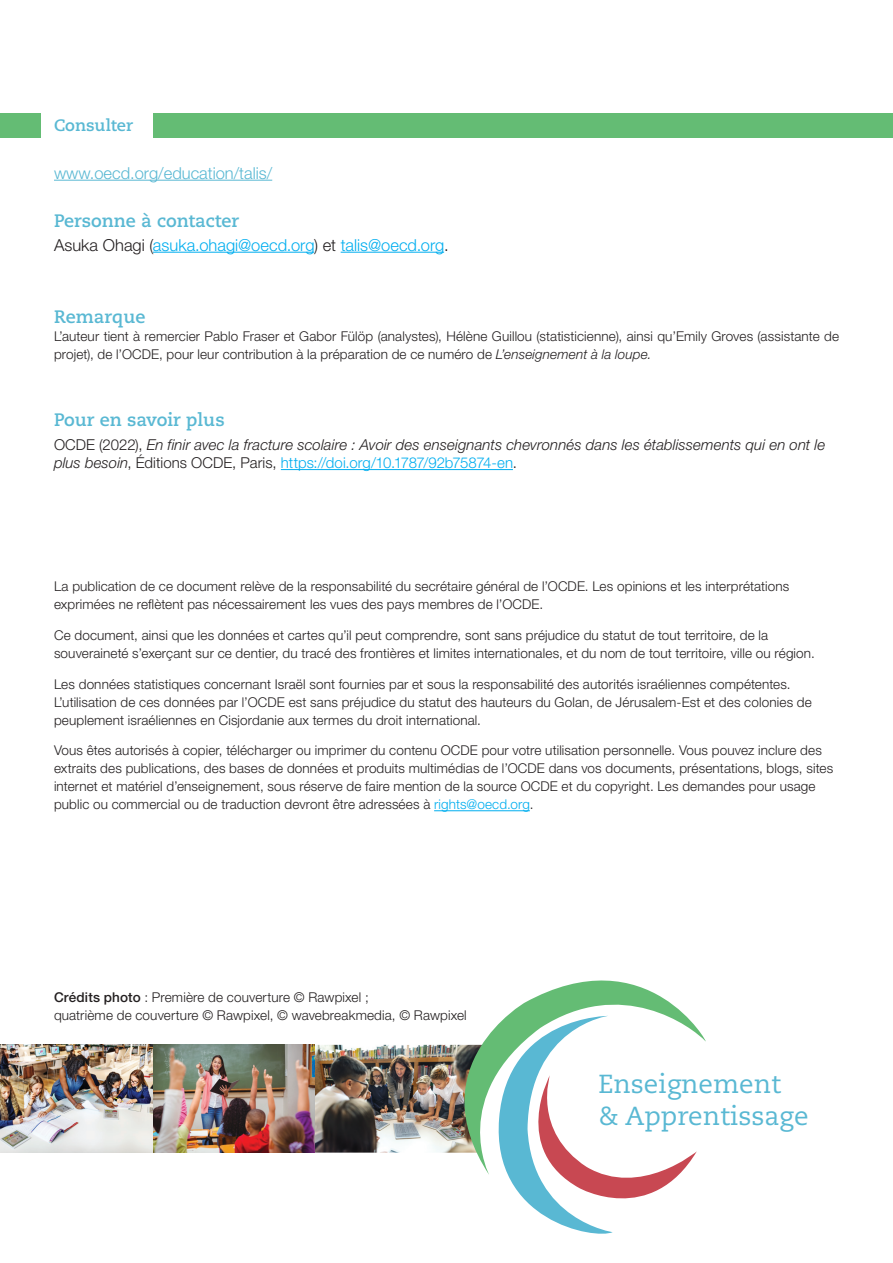
<style>
.page{position:relative;width:893px;height:1263px;background:#fff}
.page>*{position:absolute;margin:0;border:0;box-sizing:border-box;transform-origin:0 0}
.t1{font:26.1px/31.3px "Caecilia LT Pro 55 Roman";color:#59b8d3}
.t2{font:700 18px "Caecilia LT Pro 75";color:#59b8d3}
.t3{font:300 16.5px "Helvetica Neue LT Std";color:#00aeef}
.t4{font:300 16.5px "Helvetica Neue LT Std";color:#59b8d3}
.t5{font:700 16.5px "Caecilia LT Pro 75";color:#59b8d3}
.t6{font:italic 300 15px/18px "Helvetica Neue LT Std";letter-spacing:.005em;color:#231f20}
.t7{font:300 13.5px/18px "Helvetica Neue LT Std";letter-spacing:.01em;color:#231f20}
.s1{color:#231f20}
.s2{font-style:italic}
.s3{font-style:normal}
.s4{font-style:normal;color:#00aeef}
.s5{color:#00aeef}
.s6{font-weight:500}
</style>
<div class="page">
<img style="left:0;top:1045px;width:417px;height:107px">
<hr style="left:54px;top:180px;width:218px;height:1px;background:#59b8d3">
<hr style="left:153px;top:252px;width:161px;height:1px;background:#00aeef">
<hr style="left:341px;top:252px;width:103px;height:1px;background:#00aeef">
<hr style="left:281px;top:469px;width:232px;height:1px;background:#00aeef">
<hr style="left:434px;top:810px;width:96px;height:1px;background:#00aeef">
<div style="left:0;top:113px;width:40px;height:24px;background:#64bc74"></div>
<div style="left:153px;top:113px;width:740px;height:24px;background:#64bc74"></div>
<img style="left:417px;top:980px;width:289px;height:195px">
<svg style="left:491px;top:1016px;width:206px;height:218px"></svg>
<p class="t5" style="left:54px;top:114px;width:81px">Consulter</p>
<p class="t4" style="left:54px;top:163px;width:220px">www.oecd.org/education/talis/</p>
<h2 class="t2" style="left:54px;top:208px;width:187px">Personne à contacter</h2>
<p class="t3" style="left:54px;top:235px;width:396px"><span class="s1">Asuka Ohagi (</span>asuka.ohagi@oecd.org<span class="s1">) et</span> talis@oecd.org<span class="s1">.</span></p>
<h2 class="t2" style="left:54px;top:304px;width:93px">Remarque</h2>
<p class="t7" style="left:54px;top:326px;width:786px">L’auteur tient à remercier Pablo Fraser et Gabor Fülöp (analystes), Hélène Guillou (statisticienne), ainsi qu’Emily Groves (assistante de projet), de l’OCDE, pour leur contribution à la préparation de ce numéro de <span class="s2">L’enseignement à la loupe.</span></p>
<h2 class="t2" style="left:54px;top:407px;width:172px">Pour en savoir plus</h2>
<p class="t6" style="left:54px;top:435px;width:773px"><span class="s3">OCDE (2022),</span> En finir avec la fracture scolaire : Avoir des enseignants chevronnés dans les établissements qui en ont le plus besoin<span class="s3">, Éditions OCDE, Paris,</span> <span class="s4">https://doi.org/10.1787/92b75874-en</span><span class="s3">.</span></p>
<p class="t7" style="left:54px;top:577px;width:737px">La publication de ce document relève de la responsabilité du secrétaire général de l’OCDE. Les opinions et les interprétations exprimées ne reflètent pas nécessairement les vues des pays membres de l’OCDE.</p>
<p class="t7" style="left:54px;top:626px;width:762px">Ce document, ainsi que les données et cartes qu’il peut comprendre, sont sans préjudice du statut de tout territoire, de la souveraineté s’exerçant sur ce dentier, du tracé des frontières et limites internationales, et du nom de tout territoire, ville ou région.</p>
<p class="t7" style="left:54px;top:674px;width:759px">Les données statistiques concernant Israël sont fournies par et sous la responsabilité des autorités israéliennes compétentes.<br>L’utilisation de ces données par l’OCDE est sans préjudice du statut des hauteurs du Golan, de Jérusalem-Est et des colonies de peuplement israéliennes en Cisjordanie aux termes du droit international.</p>
<p class="t7" style="left:54px;top:741px;width:781px">Vous êtes autorisés à copier, télécharger ou imprimer du contenu OCDE pour votre utilisation personnelle. Vous pouvez inclure des extraits des publications, des bases de données et produits multimédias de l’OCDE dans vos documents, présentations, blogs, sites internet et matériel d’enseignement, sous réserve de faire mention de la source OCDE et du copyright. Les demandes pour usage public ou commercial ou de traduction devront être adressées à <span class="s5">rights@oecd.org</span>.</p>
<p class="t7" style="left:54px;top:988px;width:414px"><span class="s6">Crédits photo</span> : Première de couverture © Rawpixel ;<br>quatrième de couverture © Rawpixel, © wavebreakmedia, © Rawpixel</p>
<h1 class="t1" style="left:598px;top:1068px;width:212px">Enseignement<br>&amp; Apprentissage</h1>
</div>
